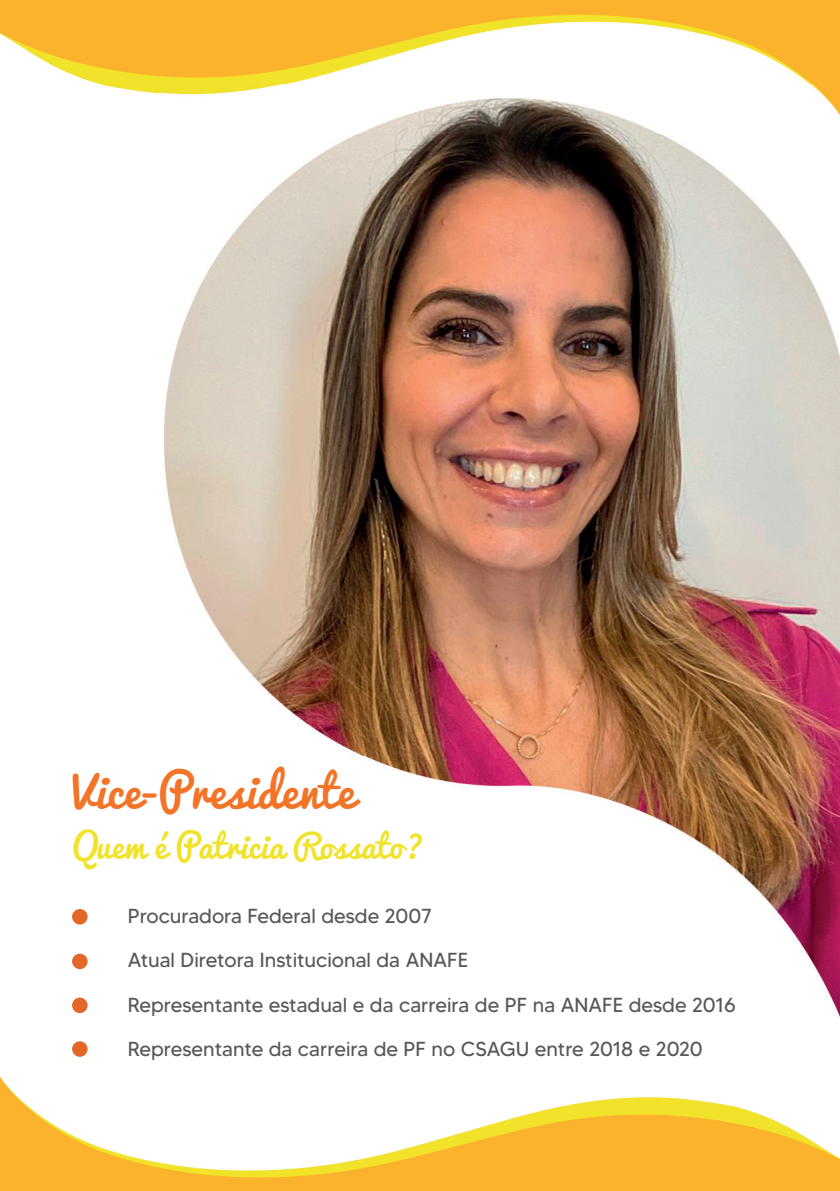
<style>
.page{position:relative;width:840px;height:1191px;background:#fff}
.page>*{position:absolute;margin:0;border:0;box-sizing:border-box;transform-origin:0 0}
.t1{font:45.4px "Pacifico";color:#f37327}
.t2{font:32.8px "Pacifico";color:#f0e32a}
.t3{font:20.2px/44.2px "MADETOMMY";color:#57585a}
</style>
<div class="page">
<img style="left:0;top:0;width:839px;height:94px">
<img style="left:0;top:1076px;width:839px;height:115px">
<img style="left:160px;top:84px;width:679px;height:931px">
<div style="left:72px;top:909px;width:16px;height:15px;background:#e36728;border-radius:50%"></div>
<div style="left:72px;top:953px;width:16px;height:16px;background:#e36728;border-radius:50%"></div>
<div style="left:72px;top:997px;width:16px;height:16px;background:#e36728;border-radius:50%"></div>
<div style="left:72px;top:1041px;width:16px;height:15px;background:#e36728;border-radius:50%"></div>
<h1 class="t1" style="left:72px;top:767px;width:284px">Vice-Presidente</h1>
<h2 class="t2" style="left:72px;top:828px;width:353px">Quem é Patricia Rossato?</h2>
<p class="t3" style="left:128px;top:894px;width:609px">Procuradora Federal desde 2007<br>Atual Diretora Institucional da ANAFE<br>Representante estadual e da carreira de PF na ANAFE desde 2016<br>Representante da carreira de PF no CSAGU entre 2018 e 2020</p>
</div>
